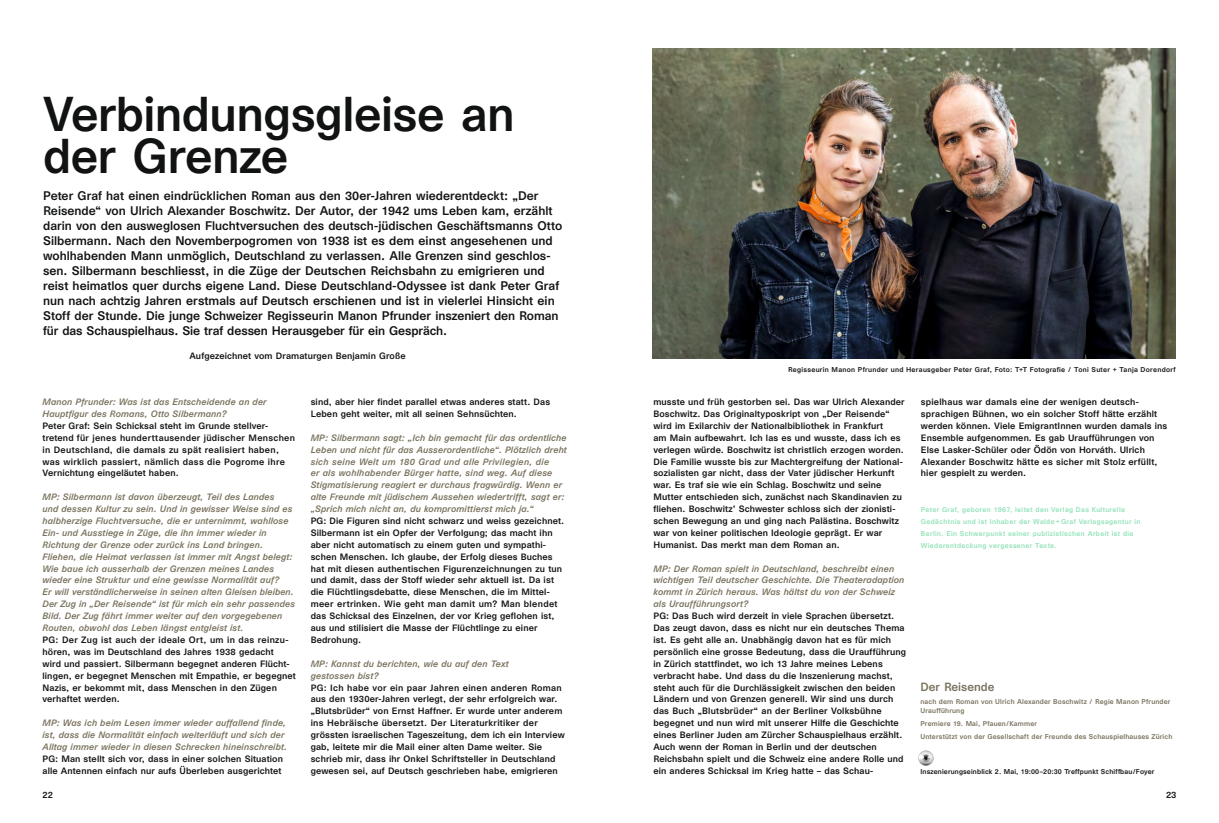
<style>
.page{position:relative;width:1219px;height:823px;background:#fff}
.page>*{position:absolute;margin:0;border:0;box-sizing:border-box;transform-origin:0 0}
.t1{font:45px/42px "Zoe Delta";letter-spacing:-.01em;color:#111212}
.t2{font:11.5px/15px "Zoe Delta";color:#111212}
.t3{font:11px "Zoe Neue Sixty B";letter-spacing:.005em;color:#78715c}
.t4{font:8.5px/11.9px "Zoe Delta";letter-spacing:.015em;color:#111212}
.t5{font:italic 8.5px/11.9px "Zoe Neue Sixty B";letter-spacing:.015em;color:#78715c}
.t6{font:6.5px/12px "Zoe Delta";letter-spacing:.05em;color:#90e2b7}
.t7{font:6.5px/9px "Zoe Delta";letter-spacing:.025em;color:#78715c}
.t8{font:6.5px "Zoe Delta";letter-spacing:.04em;color:#111212}
.t9{font:6.5px "Zoe Delta";letter-spacing:.02em;color:#111212}
</style>
<div class="page">
<img style="left:652px;top:48px;width:523px;height:310px">
<img style="left:918px;top:750px;width:15px;height:15px">
<h1 class="t1" style="left:43px;top:91px;width:473px">Verbindungsgleise an der Grenze</h1>
<p class="t2" style="left:43px;top:188px;width:521px">Peter Graf hat einen eindrücklichen Roman aus den 30er-Jahren wiederentdeckt: „Der Reisende“ von Ulrich Alexander Boschwitz. Der Autor, der 1942 ums Leben kam, erzählt darin von den ausweglosen Fluchtversuchen des deutsch-jüdischen Geschäftsmanns Otto Silbermann. Nach den Novemberpogromen von 1938 ist es dem einst angesehenen und wohlhabenden Mann unmöglich, Deutschland zu verlassen. Alle Grenzen sind geschlos&shy;sen. Silbermann beschliesst, in die Züge der Deutschen Reichsbahn zu emigrieren und reist heimatlos quer durchs eigene Land. Diese Deutschland-Odyssee ist dank Peter Graf nun nach achtzig Jahren erstmals auf Deutsch erschienen und ist in vielerlei Hinsicht ein Stoff der Stunde. Die junge Schweizer Regisseurin Manon Pfrunder inszeniert den Roman für das Schauspielhaus. Sie traf dessen Herausgeber für ein Gespräch.</p>
<p class="t4" style="left:189px;top:349px;width:218px">Aufgezeichnet vom Dramaturgen Benjamin Große</p>
<p class="t5" style="left:43px;top:395px;width:226px">Manon Pfrunder: Was ist das Entscheidende an der<br>Hauptfigur des Romans, Otto Silbermann?</p>
<p class="t4" style="left:43px;top:419px;width:254px">Peter Graf: Sein Schicksal steht im Grunde stellver&shy;tretend für jenes hunderttausender jüdischer Menschen in Deutschland, die damals zu spät realisiert haben, was wirklich passiert, nämlich dass die Pogrome ihre Vernichtung eingeläutet haben.</p>
<p class="t5" style="left:43px;top:490px;width:254px">MP: Silbermann ist davon überzeugt, Teil des Landes<br>und dessen Kultur zu sein. Und in gewisser Weise sind es halbherzige Fluchtversuche, die er unternimmt, wahllose Ein- und Ausstiege in Züge, die ihn immer wieder in Richtung der Grenze oder zurück ins Land bringen.<br>Fliehen, die Heimat verlassen ist immer mit Angst belegt:<br>Wie baue ich ausserhalb der Grenzen meines Landes wieder eine Struktur und eine gewisse Normalität auf?<br>Er will verständlicherweise in seinen alten Gleisen bleiben.<br>Der Zug in „Der Reisende“ ist für mich ein sehr passendes Bild. Der Zug fährt immer weiter auf den vorgegebenen Routen, obwohl das Leben längst entgleist ist.</p>
<p class="t4" style="left:43px;top:633px;width:255px">PG: Der Zug ist auch der ideale Ort, um in das reinzu&shy;hören, was im Deutschland des Jahres 1938 gedacht<br>wird und passiert. Silbermann begegnet anderen Flücht&shy;lingen, er begegnet Menschen mit Empathie, er begegnet Nazis, er bekommt mit, dass Menschen in den Zügen verhaftet werden.</p>
<p class="t5" style="left:43px;top:716px;width:246px">MP: Was ich beim Lesen immer wieder auffallend finde, ist, dass die Normalität einfach weiterläuft und sich der<br>Alltag immer wieder in diesen Schrecken hineinschreibt.</p>
<p class="t4" style="left:43px;top:751px;width:242px">PG: Man stellt sich vor, dass in einer solchen Situation alle Antennen einfach nur aufs Überleben ausgerichtet</p>
<p class="t4" style="left:311px;top:395px;width:241px">sind, aber hier findet parallel etwas anderes statt. Das<br>Leben geht weiter, mit all seinen Sehnsüchten.</p>
<p class="t5" style="left:311px;top:431px;width:258px">MP: Silbermann sagt: „Ich bin gemacht für das ordentliche Leben und nicht für das Ausserordentliche“. Plötzlich dreht sich seine Welt um 180 Grad und alle Privilegien, die<br>er als wohlhabender Bürger hatte, sind weg. Auf diese Stigmatisierung reagiert er durchaus fragwürdig. Wenn er alte Freunde mit jüdischem Aussehen wiedertrifft, sagt er: „Sprich mich nicht an, du kompromittierst mich ja.“</p>
<p class="t4" style="left:311px;top:514px;width:255px">PG: Die Figuren sind nicht schwarz und weiss gezeichnet.<br>Silbermann ist ein Opfer der Verfolgung; das macht ihn aber nicht automatisch zu einem guten und sympathi&shy;schen Menschen. Ich glaube, der Erfolg dieses Buches hat mit diesen authentischen Figurenzeichnungen zu tun und damit, dass der Stoff wieder sehr aktuell ist. Da ist die Flüchtlingsdebatte, diese Menschen, die im Mittel&shy;meer ertrinken. Wie geht man damit um? Man blendet das Schicksal des Einzelnen, der vor Krieg geflohen ist, aus und stilisiert die Masse der Flüchtlinge zu einer Bedrohung.</p>
<p class="t5" style="left:311px;top:657px;width:200px">MP: Kannst du berichten, wie du auf den Text gestossen bist?</p>
<p class="t4" style="left:311px;top:680px;width:255px">PG: Ich habe vor ein paar Jahren einen anderen Roman aus den 1930er-Jahren verlegt, der sehr erfolgreich war. „Blutsbrüder“ von Ernst Haffner. Er wurde unter anderem ins Hebräische übersetzt. Der Literaturkritiker der grössten israelischen Tageszeitung, dem ich ein Interview gab, leitete mir die Mail einer alten Dame weiter. Sie schrieb mir, dass ihr Onkel Schriftsteller in Deutschland gewesen sei, auf Deutsch geschrieben habe, emigrieren</p>
<p class="t8" style="left:788px;top:364px;width:389px">Regisseurin Manon Pfrunder und Herausgeber Peter Graf, Foto: T+T Fotografie / Toni Suter + Tanja Dorendorf</p>
<p class="t4" style="left:653px;top:395px;width:253px">musste und früh gestorben sei. Das war Ulrich Alexander Boschwitz. Das Originaltyposkript von „Der Reisende“ wird im Exilarchiv der Nationalbibliothek in Frankfurt<br>am Main aufbewahrt. Ich las es und wusste, dass ich es verlegen würde. Boschwitz ist christlich erzogen worden.<br>Die Familie wusste bis zur Machtergreifung der National&shy;sozialisten gar nicht, dass der Vater jüdischer Herkunft war. Es traf sie wie ein Schlag. Boschwitz und seine Mutter entschieden sich, zunächst nach Skandinavien zu fliehen. Boschwitz’ Schwester schloss sich der zionisti&shy;schen Bewegung an und ging nach Palästina. Boschwitz war von keiner politischen Ideologie geprägt. Er war Humanist. Das merkt man dem Roman an.</p>
<p class="t5" style="left:653px;top:562px;width:252px">MP: Der Roman spielt in Deutschland, beschreibt einen wichtigen Teil deutscher Geschichte. Die Theateradaption kommt in Zürich heraus. Was hältst du von der Schweiz als Uraufführungsort?</p>
<p class="t4" style="left:653px;top:609px;width:254px">PG: Das Buch wird derzeit in viele Sprachen übersetzt.<br>Das zeugt davon, dass es nicht nur ein deutsches Thema ist. Es geht alle an. Unabhängig davon hat es für mich persönlich eine grosse Bedeutung, dass die Uraufführung in Zürich stattfindet, wo ich 13 Jahre meines Lebens verbracht habe. Und dass du die Inszenierung machst, steht auch für die Durchlässigkeit zwischen den beiden Ländern und von Grenzen generell. Wir sind uns durch das Buch „Blutsbrüder“ an der Berliner Volksbühne begegnet und nun wird mit unserer Hilfe die Geschichte eines Berliner Juden am Zürcher Schauspielhaus erzählt.<br>Auch wenn der Roman in Berlin und der deutschen Reichsbahn spielt und die Schweiz eine andere Rolle und ein anderes Schicksal im Krieg hatte – das Schau-</p>
<p class="t4" style="left:921px;top:395px;width:248px">spielhaus war damals eine der wenigen deutsch&shy;sprachigen Bühnen, wo ein solcher Stoff hätte erzählt werden können. Viele EmigrantInnen wurden damals ins Ensemble aufgenommen. Es gab Uraufführungen von Else Lasker-Schüler oder Ödön von Horváth. Ulrich Alexander Boschwitz hätte es sicher mit Stolz erfüllt, hier gespielt zu werden.</p>
<p class="t6" style="left:921px;top:502px;width:221px">Peter Graf, geboren 1967, leitet den Verlag Das Kulturelle Gedächtnis und ist Inhaber der Walde + Graf Verlagsagentur in Berlin. Ein Schwerpunkt seiner publizistischen Arbeit ist die Wiederentdeckung vergessener Texte.</p>
<p class="t3" style="left:920px;top:679px;width:76px">Der Reisende</p>
<p class="t7" style="left:920px;top:696px;width:252px">nach dem Roman von Ulrich Alexander Boschwitz / Regie Manon Pfrunder<br>Uraufführung</p>
<p class="t7" style="left:920px;top:716px;width:253px;line-height:13px">Premiere 19. Mai, Pfauen/Kammer<br>Unterstützt von der Gesellschaft der Freunde des Schauspielhauses Zürich</p>
<p class="t9" style="left:920px;top:765px;width:235px">Inszenierungseinblick 2. Mai, 19:00–20:30 Treffpunkt Schiffbau/Foyer</p>
<p class="t4" style="left:43px;top:787px;width:12px">22</p>
<p class="t4" style="left:1166px;top:787px;width:12px">23</p>
</div>
